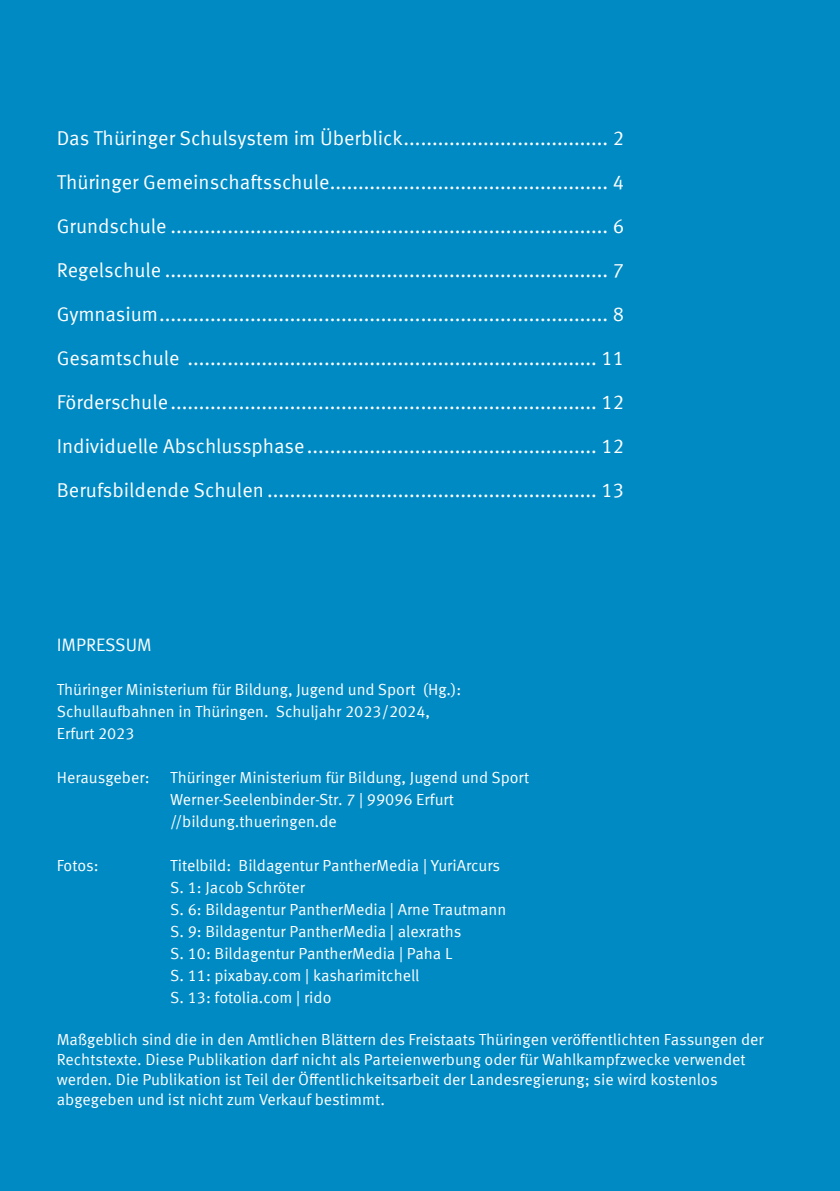
<style>
.page{position:relative;width:840px;height:1191px;background:#fff}
.page>*{position:absolute;margin:0;border:0;box-sizing:border-box;transform-origin:0 0}
.Inhalt_1{font:20px "Meta Offc Pro Norm";color:#fff}
.t1{font:18px "Meta Offc Pro Norm";color:#fff}
.t2{font:16px/22px "Meta Offc Pro Norm";color:#fff}
</style>
<div class="page">
<div style="left:0;top:0;width:839px;height:1191px;background:#008ac4"></div>
<p class="Inhalt_1" style="left:57px;top:123px;width:568px">Das Thüringer Schulsystem im Überblick.................................... 2</p>
<p class="Inhalt_1" style="left:57px;top:167px;width:568px">Thüringer Gemeinschaftsschule................................................. 4</p>
<p class="Inhalt_1" style="left:57px;top:211px;width:568px">Grundschule ............................................................................. 6</p>
<p class="Inhalt_1" style="left:57px;top:255px;width:568px">Regelschule .............................................................................. 7</p>
<p class="Inhalt_1" style="left:57px;top:299px;width:568px">Gymnasium............................................................................... 8</p>
<p class="Inhalt_1" style="left:57px;top:343px;width:568px">Gesamtschule ........................................................................ 11</p>
<p class="Inhalt_1" style="left:57px;top:387px;width:568px">Förderschule........................................................................... 12</p>
<p class="Inhalt_1" style="left:57px;top:431px;width:568px">Individuelle Abschlussphase................................................... 12</p>
<p class="Inhalt_1" style="left:57px;top:475px;width:568px">Berufsbildende Schulen .......................................................... 13</p>
<p class="t1" style="left:57px;top:631px;width:96px">IMPRESSUM</p>
<p class="t2" style="left:57px;top:677px;width:405px">Thüringer Ministerium für Bildung, Jugend und Sport (Hg.):<br>Schullaufbahnen in Thüringen. Schuljahr 2023/2024,<br>Erfurt 2023</p>
<p class="t2" style="left:57px;top:765px;width:94px">Herausgeber:</p>
<p class="t2" style="left:170px;top:765px;width:360px">Thüringer Ministerium für Bildung, Jugend und Sport<br>Werner-Seelenbinder-Str. 7 | 99096 Erfurt</p>
<p class="t2" style="left:170px;top:809px;width:168px">//bildung.thueringen.de</p>
<p class="t2" style="left:57px;top:853px;width:43px">Fotos:</p>
<p class="t2" style="left:170px;top:853px;width:337px">Titelbild: Bildagentur PantherMedia | YuriArcurs S. 1: Jacob Schröter<br>S. 6: Bildagentur PantherMedia | Arne Trautmann S. 9: Bildagentur PantherMedia | alexraths<br>S. 10: Bildagentur PantherMedia | Paha L<br>S. 11: pixabay.com | kasharimitchell<br>S. 13: fotolia.com | rido</p>
<p class="t2" style="left:57px;top:1028px;width:708px;line-height:20px">Maßgeblich sind die in den Amtlichen Blättern des Freistaats Thüringen veröffentlichten Fassungen der Rechtstexte. Diese Publikation darf nicht als Parteienwerbung oder für Wahlkampfzwecke verwendet werden. Die Publikation ist Teil der Öffentlichkeitsarbeit der Landesregierung; sie wird kostenlos abgegeben und ist nicht zum Verkauf bestimmt.</p>
</div>
